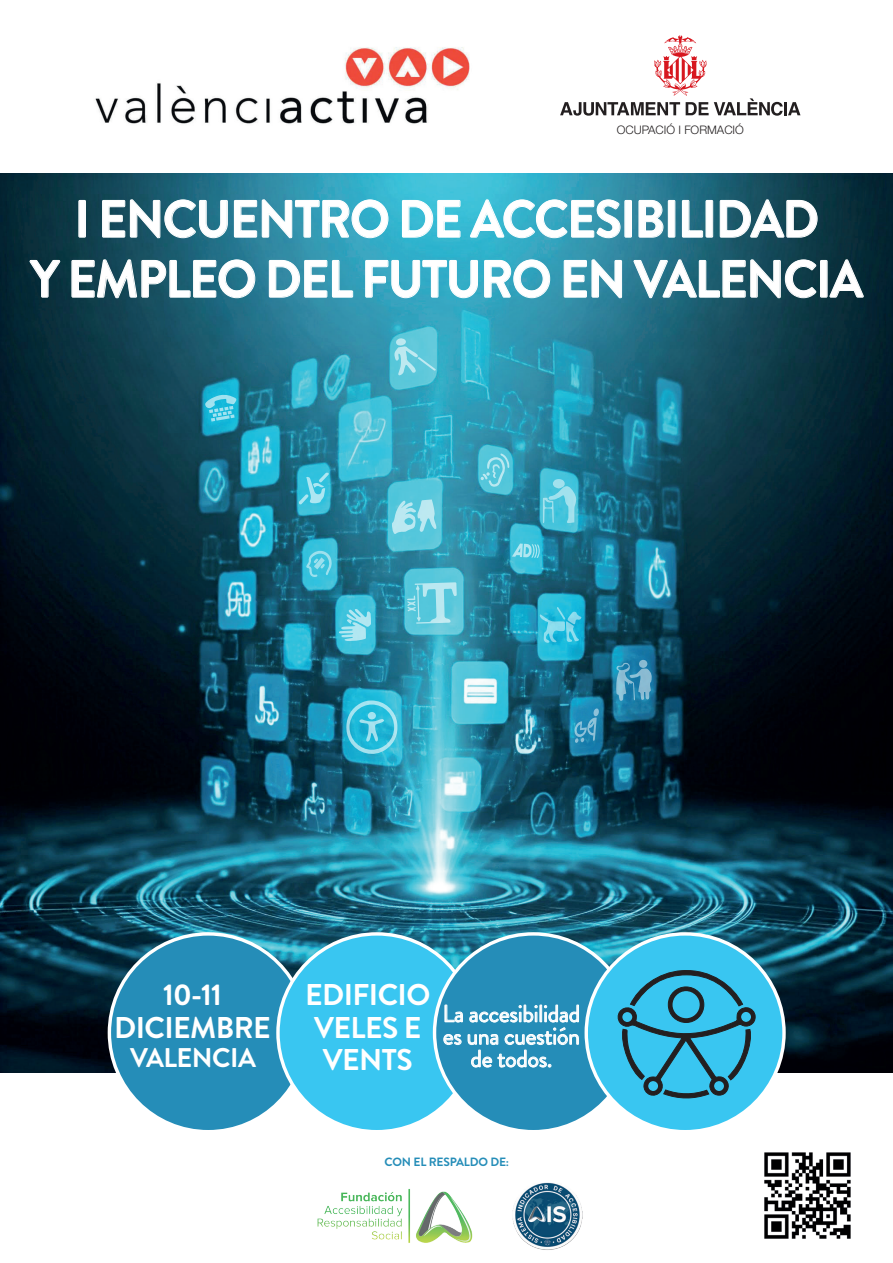
<style>
.page{position:relative;width:893px;height:1263px;background:#fff}
.page>*{position:absolute;margin:0;border:0;box-sizing:border-box;transform-origin:0 0}
.t1{font:700 52.5px/60px "Brandon Grotesque";letter-spacing:-.03em;color:#fff;text-align:center;scale:.95 1}
.t2{font:700 30px/32.4px "Brandon Grotesque";letter-spacing:-.02em;color:#fff;text-align:center}
.t3{font:700 27px "Brandon Grotesque";letter-spacing:-.02em;color:#fff}
.t4{font:24px/22.5px "Brandon Grotesque";letter-spacing:-.015em;color:#fff;text-align:center}
.t5{font:700 12px "Brandon Grotesque";letter-spacing:-.015em;color:#258db8}
.t6{font:300 11.7px "Helvetica Neue LT Std";color:#231f20}
</style>
<div class="page">
<svg style="left:560px;top:35px;width:240px;height:81px"></svg>
<img style="left:0;top:173px;width:893px;height:900px">
<svg style="left:392px;top:499px;width:44px;height:35px;background:#8cd9e7"></svg>
<svg style="left:481px;top:453px;width:28px;height:34px"></svg>
<svg style="left:394px;top:338px;width:42px;height:37px;background:#77d0e0"></svg>
<svg style="left:407px;top:582px;width:50px;height:42px;background:#79d2e2"></svg>
<svg style="left:543px;top:479px;width:33px;height:44px"></svg>
<svg style="left:299px;top:473px;width:30px;height:31px"></svg>
<svg style="left:205px;top:395px;width:31px;height:27px"></svg>
<svg style="left:346px;top:700px;width:51px;height:54px;background:#46c3dd"></svg>
<div style="left:368px;top:712px;width:8px;height:7px;background:#a5e3f0;border-radius:50%"></div>
<svg style="left:593px;top:708px;width:6px;height:8px"></svg>
<svg style="left:575px;top:717px;width:22px;height:26px"></svg>
<svg style="left:306px;top:551px;width:26px;height:26px"></svg>
<svg style="left:339px;top:609px;width:32px;height:32px"></svg>
<svg style="left:512px;top:543px;width:28px;height:15px"></svg>
<svg style="left:540px;top:607px;width:41px;height:36px"></svg>
<svg style="left:616px;top:663px;width:36px;height:38px"></svg>
<div style="left:639px;top:660px;width:8px;height:8px;background:#89bad1;border-radius:50%"></div>
<div style="left:79px;top:200px;width:7px;height:37px;border:1px solid #fff"></div>
<svg style="left:102px;top:199px;width:126px;height:39px;background:#3b7384"></svg>
<svg style="left:234px;top:199px;width:154px;height:39px;background:#4fa8be"></svg>
<svg style="left:402px;top:200px;width:58px;height:38px;background:#58c6db"></svg>
<svg style="left:470px;top:199px;width:150px;height:39px;background:#50b4ca"></svg>
<div style="left:625px;top:200px;width:7px;height:37px;border:1px solid #fff"></div>
<svg style="left:639px;top:200px;width:24px;height:38px"></svg>
<div style="left:668px;top:200px;width:7px;height:37px;border:1px solid #fff"></div>
<svg style="left:682px;top:200px;width:21px;height:38px"></svg>
<div style="left:706px;top:200px;width:7px;height:37px;border:1px solid #fff"></div>
<svg style="left:720px;top:199px;width:97px;height:39px;background:#366471"></svg>
<svg style="left:30px;top:260px;width:30px;height:38px"></svg>
<svg style="left:72px;top:259px;width:183px;height:39px;background:#396e7e"></svg>
<svg style="left:269px;top:260px;width:84px;height:38px;background:#50a1b7"></svg>
<svg style="left:365px;top:260px;width:113px;height:38px;background:#4fb4cc"></svg>
<svg style="left:484px;top:259px;width:66px;height:39px;background:#51b0c7"></svg>
<svg style="left:564px;top:259px;width:58px;height:39px;background:#529fb4"></svg>
<svg style="left:634px;top:259px;width:182px;height:39px;background:#386e7d"></svg>
<div style="left:820px;top:260px;width:7px;height:37px;border:1px solid #fff"></div>
<svg style="left:829px;top:259px;width:34px;height:39px"></svg>
<img style="left:513px;top:1182px;width:69px;height:68px">
<img style="left:317px;top:1189px;width:156px;height:54px">
<img style="left:95px;top:47px;width:375px;height:77px">
<div style="left:109px;top:934px;width:198px;height:198px;background:#258db8;border-radius:50%"></div>
<div style="left:278px;top:934px;width:198px;height:198px;background:#39c6f1;border-radius:50%"></div>
<div style="left:434px;top:934px;width:198px;height:198px;background:#258db8;border-radius:50%"></div>
<div style="left:586px;top:934px;width:198px;height:198px;background:#39c6f1;border-radius:50%"></div>
<svg style="left:617px;top:970px;width:139px;height:129px"></svg>
<div style="left:714px;top:1081px;width:10px;height:10px;background:#39c6f1;border-radius:50%"></div>
<div style="left:622px;top:1012px;width:10px;height:10px;background:#39c6f1;border-radius:50%"></div>
<div style="left:741px;top:1012px;width:10px;height:10px;background:#39c6f1;border-radius:50%"></div>
<div style="left:648px;top:1081px;width:10px;height:10px;background:#39c6f1;border-radius:50%"></div>
<div style="left:672px;top:991px;width:28px;height:27px;background:#39c6f1;border-radius:50%"></div>
<svg style="left:443px;top:1004px;width:136px;height:66px"></svg>
<img style="left:764px;top:1152px;width:87px;height:87px">
<p class="t6" style="left:617px;top:123px;width:129px">OCUPACIÓ I FORMACIÓ</p>
<p class="t1" style="left:30px;top:190px;width:878px">I ENCUENTRO DE ACCESIBILIDAD<br>Y EMPLEO DEL FUTURO EN VALENCIA</p>
<p class="t2" style="left:114px;top:979px;width:158px">10-11<br>DICIEMBRE</p>
<p class="t2" style="left:305px;top:979px;width:127px;text-align:left">EDIFICIO<br>VELES E</p>
<p class="t3" style="left:130px;top:1039px;width:127px">VALENCIA</p>
<p class="t2" style="left:323px;top:1044px;width:91px">VENTS</p>
<p class="t4" style="left:443px;top:1003px;width:139px">La accesibilidad es una cuestión de todos.</p>
<p class="t5" style="left:384px;top:1153px;width:126px">CON EL RESPALDO DE:</p>
</div>
